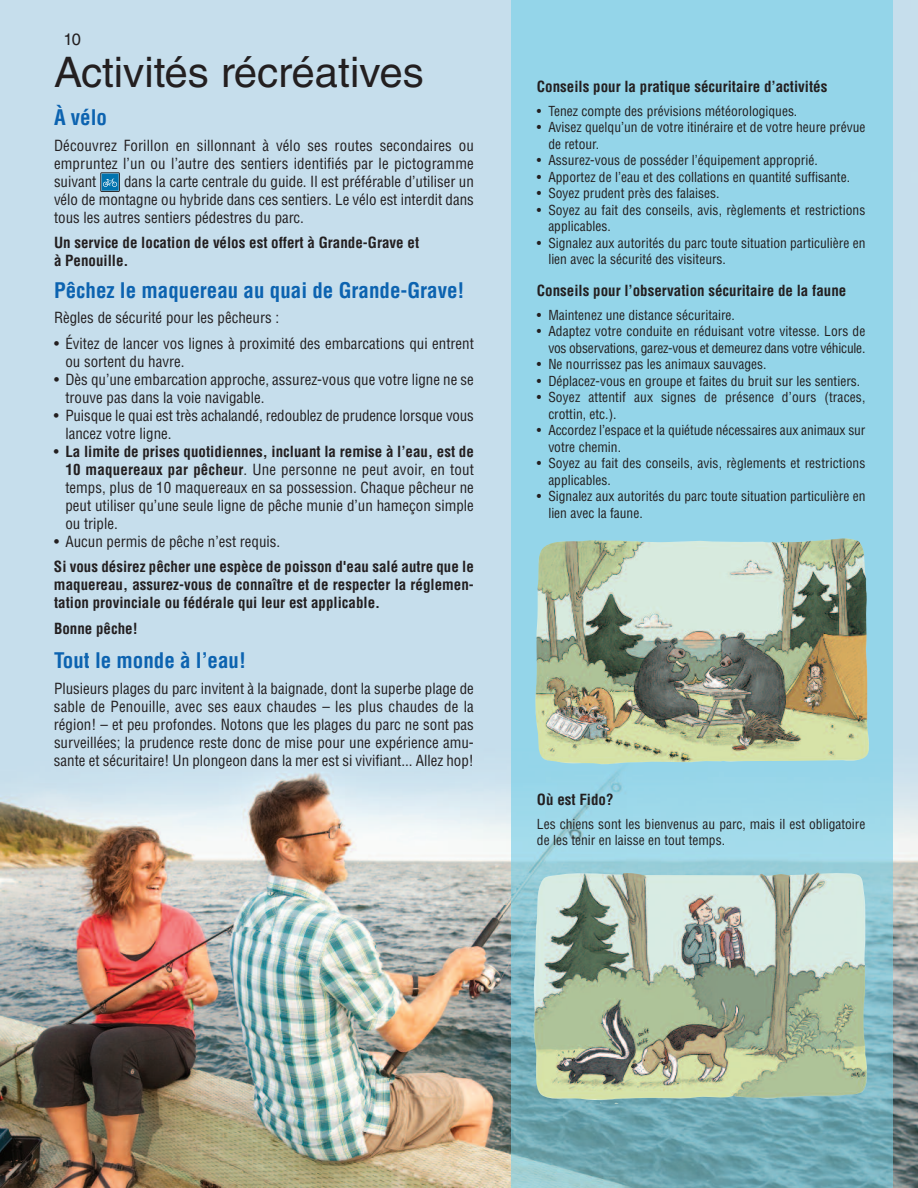
<style>
.page{position:relative;width:918px;height:1188px;background:#fff}
.page>*{position:absolute;margin:0;border:0;box-sizing:border-box;transform-origin:0 0}
.t1{font:42.15px "Helvetica LT Std";color:#231f20}
.t2{font:700 condensed 21px "Helvetica LT Std";color:#0c63b0}
.t3{font:16.5px "Helvetica LT Std";color:#231f20}
.t4{font:condensed 15px/18px "Helvetica LT Std";color:#231f20;text-align:justify}
.t5{font:700 condensed 15px/18px "Helvetica LT Std";color:#231f20}
.t6{font:condensed 13.5px/16.5px "Helvetica LT Std";color:#231f20}
.s1{font-weight:700}
</style>
<div class="page">
<img style="left:0;top:0;width:918px;height:1188px">
<img style="left:511px;top:0;width:381px;height:1188px">
<img style="left:533px;top:872px;width:335px;height:232px">
<img style="left:535px;top:538px;width:334px;height:227px">
<div style="left:101px;top:173px;width:19px;height:19px;border:1px solid #231f20"></div>
<svg style="left:101px;top:174px;width:18px;height:17px"></svg>
<p class="t3" style="left:64px;top:33px;width:19px">10</p>
<h1 class="t1" style="left:54px;top:57px;width:371px">Activités récréatives</h1>
<h2 class="t2" style="left:54px;top:109px;width:55px">À vélo</h2>
<p class="t4" style="left:54px;top:137px;width:421px">Découvrez Forillon en sillonnant à vélo ses routes secondaires ou empruntez l’un ou l’autre des sentiers identifiés par le pictogramme suivant</p>
<p class="t4" style="left:54px;top:173px;width:421px;text-indent:70px">dans la carte centrale du guide. Il est préférable d’utiliser un vélo de montagne ou hybride dans ces sentiers. Le vélo est interdit dans tous les autres sentiers pédestres du parc.</p>
<p class="t5" style="left:54px;top:235px;width:367px">Un service de location de vélos est offert à Grande-Grave et à Penouille.</p>
<h2 class="t2" style="left:54px;top:282px;width:412px">Pêchez le maquereau au quai de Grande-Grave!</h2>
<p class="t4" style="left:54px;top:310px;width:227px">Règles de sécurité pour les pêcheurs :</p>
<p class="t4" style="left:65px;top:335px;width:410px;text-indent:-11px">• Évitez de lancer vos lignes à proximité des embarcations qui entrent ou sortent du havre.</p>
<p class="t4" style="left:65px;top:371px;width:410px;text-indent:-11px">• Dès qu’une embarcation approche, assurez-vous que votre ligne ne se trouve pas dans la voie navigable.</p>
<p class="t4" style="left:65px;top:407px;width:410px;text-indent:-11px">• Puisque le quai est très achalandé, redoublez de prudence lorsque vous lancez votre ligne.</p>
<p class="t4" style="left:65px;top:443px;width:410px;text-indent:-11px">• <span class="s1">La limite de prises quotidiennes, incluant la remise à l’eau, est de 10 maquereaux par pêcheur</span>. Une personne ne peut avoir, en tout temps, plus de 10 maquereaux en sa possession. Chaque pêcheur ne peut utiliser qu’une seule ligne de pêche munie d’un hameçon simple ou triple.</p>
<p class="t4" style="left:54px;top:533px;width:228px">• Aucun permis de pêche n’est requis.</p>
<p class="t5" style="left:54px;top:559px;width:421px;text-align:justify">Si vous désirez pêcher une espèce de poisson d'eau salé autre que le maquereau, assurez-vous de connaître et de respecter la réglemen&shy;tation provinciale ou fédérale qui leur est applicable.</p>
<p class="t5" style="left:54px;top:620px;width:85px">Bonne pêche!</p>
<h2 class="t2" style="left:54px;top:652px;width:194px">Tout le monde à l’eau!</h2>
<p class="t4" style="left:54px;top:680px;width:421px">Plusieurs plages du parc invitent à la baignade, dont la superbe plage de sable de Penouille, avec ses eaux chaudes – les plus chaudes de la région! – et peu profondes. Notons que les plages du parc ne sont pas surveillées; la prudence reste donc de mise pour une expérience amu&shy;sante et sécuritaire! Un plongeon dans la mer est si vivifiant... Allez hop!</p>
<p class="t5" style="left:537px;top:79px;width:292px">Conseils pour la pratique sécuritaire d’activités</p>
<p class="t6" style="left:537px;top:104px;width:262px">• Tenez compte des prévisions météorologiques.</p>
<p class="t6" style="left:548px;top:120px;width:319px;text-indent:-11px">• Avisez quelqu’un de votre itinéraire et de votre heure prévue de retour.</p>
<p class="t6" style="left:537px;top:153px;width:282px">• Assurez-vous de posséder l’équipement approprié.</p>
<p class="t6" style="left:537px;top:170px;width:315px">• Apportez de l’eau et des collations en quantité suffisante.</p>
<p class="t6" style="left:537px;top:186px;width:184px">• Soyez prudent près des falaises.</p>
<p class="t6" style="left:548px;top:203px;width:319px;text-indent:-11px">• Soyez au fait des conseils, avis, règlements et restrictions applicables.</p>
<p class="t6" style="left:548px;top:236px;width:319px;text-indent:-11px">• Signalez aux autorités du parc toute situation particulière en lien avec la sécurité des visiteurs.</p>
<p class="t5" style="left:537px;top:283px;width:311px">Conseils pour l’observation sécuritaire de la faune</p>
<p class="t6" style="left:537px;top:308px;width:200px">• Maintenez une distance sécuritaire.</p>
<p class="t6" style="left:537px;top:324px;width:330px;text-align:right">• Adaptez votre conduite en réduisant votre vitesse. Lors de vos observations, garez-vous et demeurez dans votre véhicule.</p>
<p class="t6" style="left:537px;top:357px;width:231px">• Ne nourrissez pas les animaux sauvages.</p>
<p class="t6" style="left:537px;top:374px;width:325px">• Déplacez-vous en groupe et faites du bruit sur les sentiers.</p>
<p class="t6" style="left:548px;top:390px;width:319px;text-indent:-11px">• Soyez attentif aux signes de présence d’ours (traces, crottin, etc.).</p>
<p class="t6" style="left:548px;top:423px;width:319px;text-indent:-11px">• Accordez l’espace et la quiétude nécessaires aux animaux sur votre chemin.</p>
<p class="t6" style="left:548px;top:456px;width:319px;text-indent:-11px">• Soyez au fait des conseils, avis, règlements et restrictions applicables.</p>
<p class="t6" style="left:548px;top:489px;width:319px;text-indent:-11px">• Signalez aux autorités du parc toute situation particulière en lien avec la faune.</p>
<p class="t5" style="left:537px;top:791px;width:78px">Où est Fido?</p>
<p class="t6" style="left:537px;top:817px;width:330px">Les chiens sont les bienvenus au parc, mais il est obligatoire de les tenir en laisse en tout temps.</p>
</div>
